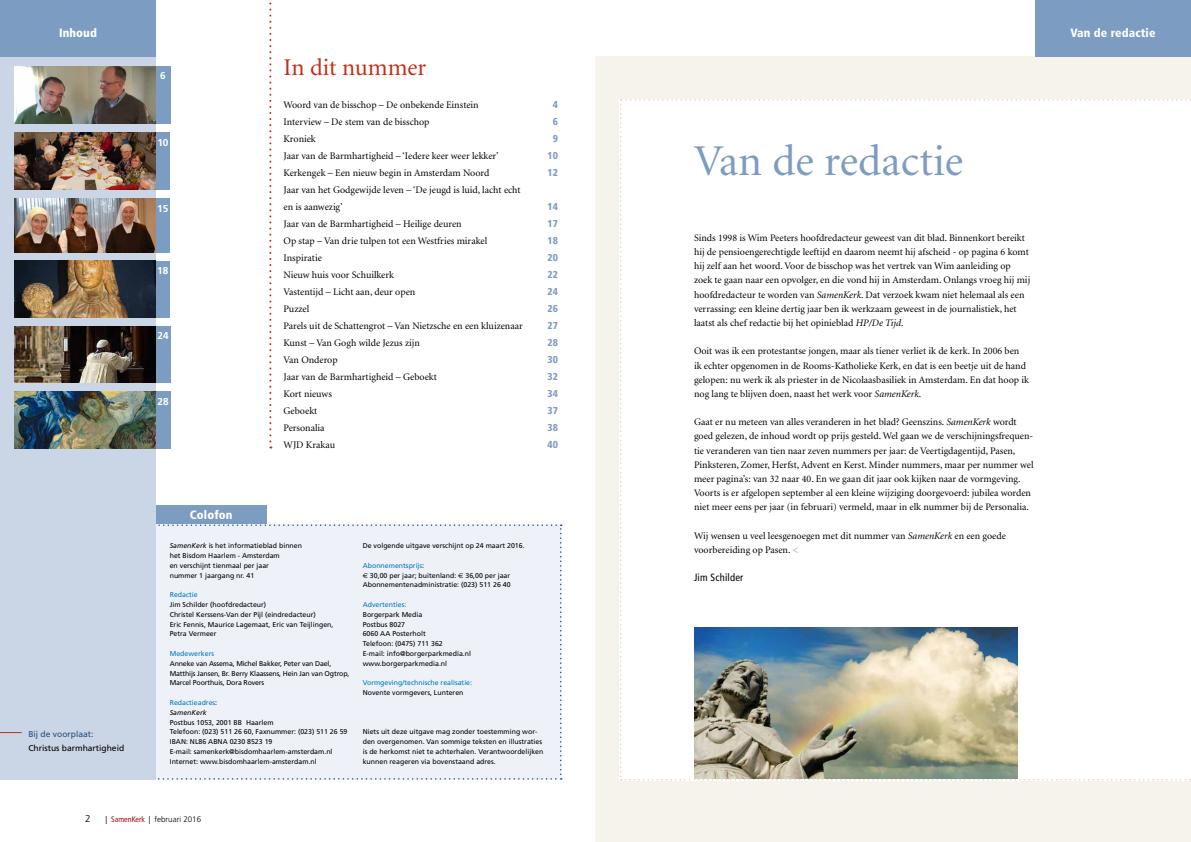
<style>
.page{position:relative;width:1191px;height:842px;background:#fff}
.page>*{position:absolute;margin:0;border:0;box-sizing:border-box;transform-origin:0 0}
.t1{font:44px "Minion";color:#7d9cc2}
.t2{font:24px "Minion";color:#c32e18}
.t3{font:900 condensed 12px "Frutiger";letter-spacing:.01em;color:#fff}
.t4{font:condensed 10.5px "Frutiger";letter-spacing:.02em;color:#000}
.t5{font:10px/14.2px "Minion";color:#000}
.t6{font:900 condensed 10px "Frutiger";color:#7d9cc2}
.t7{font:700 10px "Frutiger";color:#fff}
.t8{font:300 10px "Frutiger";color:#000}
.t9{font:8.5px "Frutiger";color:#000}
.t10{font:8.5px "Frutiger";color:#215080}
.t11{font:300 8px "Frutiger";color:#000}
.t12{font:7px/9.8px "Frutiger";color:#000}
.t13{font:7px/9.8px "Frutiger";letter-spacing:-.02em;color:#000}
.t14{font:7px/9.8px "Frutiger";color:#0079bb}
.s1{font-style:italic}
.s2{color:#000}
.s3{font-style:italic;color:#000}
.s4{color:#0079bb}
.s5{font-family:"Euro Sans"}
.s6{font-weight:400;font-stretch:condensed}
.s7{font-weight:400;font-stretch:condensed;color:#a0111c}
.s8{color:#7d9cc2}
</style>
<div class="page">
<div style="left:595px;top:57px;width:596px;height:785px;background:#f6f2ec"></div>
<div style="left:620px;top:99px;width:571px;height:681px;background:#fff"></div>
<div style="left:1035px;top:0;width:156px;height:57px;background:#7d9cc2"></div>
<img style="left:694px;top:628px;width:323px;height:151px">
<div style="left:156px;top:505px;width:111px;height:20px;background:#7d9cc2"></div>
<div style="left:156px;top:524px;width:406px;height:256px;background:#eef2f8"></div>
<div style="left:0;top:0;width:156px;height:57px;background:#7d9cc2"></div>
<div style="left:0;top:57px;width:156px;height:723px;background:#cad5e6"></div>
<img style="left:14px;top:132px;width:142px;height:58px">
<img style="left:14px;top:326px;width:142px;height:57px">
<img style="left:14px;top:261px;width:142px;height:56px">
<img style="left:14px;top:199px;width:142px;height:54px">
<img style="left:14px;top:66px;width:142px;height:57px">
<img style="left:14px;top:391px;width:142px;height:57px">
<div style="left:156px;top:66px;width:14px;height:57px;background:#7d9cc2"></div>
<div style="left:156px;top:132px;width:14px;height:58px;background:#7d9cc2"></div>
<div style="left:156px;top:198px;width:14px;height:55px;background:#7d9cc2"></div>
<div style="left:156px;top:261px;width:14px;height:56px;background:#7d9cc2"></div>
<div style="left:156px;top:326px;width:14px;height:57px;background:#7d9cc2"></div>
<div style="left:156px;top:391px;width:14px;height:57px;background:#7d9cc2"></div>
<svg style="left:269px;top:2px;width:2px;height:446px"></svg>
<svg style="left:0;top:732px;width:22px;height:1px"></svg>
<p class="t3" style="left:59px;top:26px;width:39px">Inhoud</p>
<p class="t10" style="left:28px;top:729px;width:67px">Bij de voorplaat:</p>
<p class="t9" style="left:28px;top:743px;width:97px">Christus barmhartigheid</p>
<p class="t7" style="left:160px;top:70px;width:7px">6</p>
<p class="t7" style="left:157px;top:136px;width:13px">10</p>
<p class="t7" style="left:157px;top:202px;width:13px">15</p>
<p class="t7" style="left:157px;top:264px;width:13px">18</p>
<p class="t7" style="left:157px;top:330px;width:13px">24</p>
<p class="t7" style="left:157px;top:395px;width:13px">28</p>
<h2 class="t2" style="left:283px;top:55px;width:144px">In dit nummer</h2>
<p class="t5" style="left:283px;top:98px;width:197px">Woord van de bisschop – De onbekende Einstein</p>
<p class="t6" style="left:553px;top:98px;width:7px">4</p>
<p class="t5" style="left:283px;top:115px;width:147px">Interview – De stem van de bisschop</p>
<p class="t6" style="left:553px;top:115px;width:7px">6</p>
<p class="t5" style="left:283px;top:132px;width:34px">Kroniek</p>
<p class="t6" style="left:553px;top:132px;width:7px">9</p>
<p class="t5" style="left:283px;top:149px;width:217px">Jaar van de Barmhartigheid – ‘Iedere keer weer lekker’</p>
<p class="t6" style="left:547px;top:149px;width:12px">10</p>
<p class="t5" style="left:283px;top:166px;width:207px">Kerkengek – Een nieuw begin in Amsterdam Noord</p>
<p class="t6" style="left:547px;top:166px;width:12px">12</p>
<p class="t5" style="left:283px;top:181px;width:239px;line-height:17px">Jaar van het Godgewijde leven – ‘De jeugd is luid, lacht echt en is aanwezig’</p>
<p class="t6" style="left:547px;top:200px;width:12px">14</p>
<p class="t5" style="left:283px;top:217px;width:180px">Jaar van de Barmhartigheid – Heilige deuren</p>
<p class="t6" style="left:547px;top:217px;width:12px">17</p>
<p class="t5" style="left:283px;top:234px;width:205px">Op stap – Van drie tulpen tot een Westfries mirakel</p>
<p class="t6" style="left:547px;top:234px;width:12px">18</p>
<p class="t5" style="left:283px;top:251px;width:40px">Inspiratie</p>
<p class="t6" style="left:547px;top:251px;width:12px">20</p>
<p class="t5" style="left:283px;top:268px;width:112px">Nieuw huis voor Schuilkerk</p>
<p class="t6" style="left:547px;top:268px;width:12px">22</p>
<p class="t5" style="left:283px;top:285px;width:133px">Vastentijd – Licht aan, deur open</p>
<p class="t6" style="left:547px;top:285px;width:12px">24</p>
<p class="t5" style="left:283px;top:302px;width:27px">Puzzel</p>
<p class="t6" style="left:547px;top:302px;width:12px">26</p>
<p class="t5" style="left:283px;top:319px;width:241px">Parels uit de Schattengrot – Van Nietzsche en een kluizenaar</p>
<p class="t6" style="left:547px;top:319px;width:12px">27</p>
<p class="t5" style="left:283px;top:336px;width:138px">Kunst – Van Gogh wilde Jezus zijn</p>
<p class="t6" style="left:547px;top:336px;width:12px">28</p>
<p class="t5" style="left:283px;top:353px;width:56px">Van Onderop</p>
<p class="t6" style="left:547px;top:353px;width:12px">30</p>
<p class="t5" style="left:283px;top:370px;width:155px">Jaar van de Barmhartigheid – Geboekt</p>
<p class="t6" style="left:547px;top:370px;width:12px">32</p>
<p class="t5" style="left:283px;top:387px;width:50px">Kort nieuws</p>
<p class="t6" style="left:547px;top:387px;width:12px">34</p>
<p class="t5" style="left:283px;top:404px;width:35px">Geboekt</p>
<p class="t6" style="left:547px;top:404px;width:12px">37</p>
<p class="t5" style="left:283px;top:421px;width:43px">Personalia</p>
<p class="t6" style="left:547px;top:421px;width:12px">38</p>
<p class="t5" style="left:283px;top:438px;width:53px">WJD Krakau</p>
<p class="t6" style="left:547px;top:438px;width:12px">40</p>
<p class="t3" style="left:190px;top:508px;width:44px">Colofon</p>
<p class="t12" style="left:170px;top:541px;width:134px"><span class="s1">SamenKerk</span> is het informatieblad binnen het Bisdom Haarlem - Amsterdam<br>en verschijnt tienmaal per jaar<br>nummer 1 jaargang nr. 41</p>
<p class="t14" style="left:170px;top:590px;width:30px">Redactie</p>
<p class="t12" style="left:170px;top:600px;width:165px">Jim Schilder (hoofdredacteur)<br>Christel Kerssens-Van der Pijl (eindredacteur)<br>Eric Fennis, Maurice Lagemaat, Eric van Teijlingen, Petra Vermeer</p>
<p class="t14" style="left:170px;top:649px;width:46px">Medewerkers</p>
<p class="t13" style="left:170px;top:658px;width:181px">Anneke van Assema, Michel Bakker, Peter van Dael,<br>Matthijs Jansen, Br. Berry Klaassens, Hein Jan van Ogtrop,<br>Marcel Poorthuis, Dora Rovers</p>
<p class="t14" style="left:170px;top:698px;width:49px">Redactieadres<span class="s2">:<br></span><span class="s3">SamenKerk</span></p>
<p class="t12" style="left:170px;top:717px;width:179px">Postbus 1053, 2001 BB Haarlem<br>Telefoon: (023) 511 26 60, Faxnummer: (023) 511 26 59<br>IBAN: NL86 ABNA 0230 8523 19<br>E-mail: samenkerk@bisdomhaarlem-amsterdam.nl Internet: www.bisdomhaarlem-amsterdam.nl</p>
<p class="t12" style="left:363px;top:541px;width:163px">De volgende uitgave verschijnt op 24 maart 2016.</p>
<p class="t12" style="left:363px;top:560px;width:149px"><span class="s4">Abonnementsprijs</span>:<br><span class="s5">€</span> 30,00 per jaar; buitenland: <span class="s5">€</span> 36,00 per jaar<br>Abonnementenadministratie: (023) 511 26 40</p>
<p class="t14" style="left:363px;top:600px;width:45px">Advertenties:</p>
<p class="t12" style="left:363px;top:609px;width:110px">Borgerpark Media<br>Postbus 8027<br>6060 AA Posterholt<br>Telefoon: (0475) 711 362<br>E-mail: info@borgerparkmedia.nl www.borgerparkmedia.nl</p>
<p class="t14" style="left:363px;top:678px;width:111px">Vormgeving/technische realisatie:</p>
<p class="t12" style="left:363px;top:688px;width:102px">Novente vormgevers, Lunteren</p>
<p class="t12" style="left:363px;top:727px;width:182px">Niets uit deze uitgave mag zonder toestemming wor&shy;den overgenomen. Van sommige teksten en illustraties is de herkomst niet te achterhalen. Verantwoordelijken kunnen reageren via bovenstaand adres.</p>
<p class="t8" style="left:85px;top:813px;width:7px">2</p>
<p class="t11" style="left:106px;top:815px;width:97px"><span class="s6">|</span> <span class="s7">SamenKerk</span> <span class="s6">|</span> februari 2016</p>
<p class="t3" style="left:1070px;top:26px;width:87px">Van de redactie</p>
<h1 class="t1" style="left:694px;top:139px;width:271px">Van de redactie</h1>
<p class="t5" style="left:694px;top:231px;width:338px">Sinds 1998 is Wim Peeters hoofdredacteur geweest van dit blad. Binnenkort bereikt hij de pensioengerechtigde leeftijd en daarom neemt hij afscheid - op pagina 6 komt hij zelf aan het woord. Voor de bisschop was het vertrek van Wim aanleiding op zoek te gaan naar een opvolger, en die vond hij in Amsterdam. Onlangs vroeg hij mij hoofdredacteur te worden van <span class="s1">SamenKerk</span>. Dat verzoek kwam niet helemaal als een verrassing: een kleine dertig jaar ben ik werkzaam geweest in de journalistiek, het laatst als chef redactie bij het opinieblad <span class="s1">HP/De Tijd</span>.</p>
<p class="t5" style="left:694px;top:344px;width:336px">Ooit was ik een protestantse jongen, maar als tiener verliet ik de kerk. In 2006 ben ik echter opgenomen in de Rooms-Katholieke Kerk, en dat is een beetje uit de hand gelopen: nu werk ik als priester in de Nicolaasbasiliek in Amsterdam. En dat hoop ik nog lang te blijven doen, naast het werk voor <span class="s1">SamenKerk</span>.</p>
<p class="t5" style="left:694px;top:415px;width:341px">Gaat er nu meteen van alles veranderen in het blad? Geenszins. <span class="s1">SamenKerk</span> wordt goed gelezen, de inhoud wordt op prijs gesteld. Wel gaan we de verschijningsfrequen&shy;tie veranderen van tien naar zeven nummers per jaar: de Veertigdagentijd, Pasen, Pinksteren, Zomer, Herfst, Advent en Kerst. Minder nummers, maar per nummer wel meer pagina’s: van 32 naar 40. En we gaan dit jaar ook kijken naar de vormgeving.<br>Voorts is er afgelopen september al een kleine wijziging doorgevoerd: jubilea worden niet meer eens per jaar (in februari) vermeld, maar in elk nummer bij de Personalia.</p>
<p class="t5" style="left:694px;top:529px;width:313px">Wij wensen u veel leesgenoegen met dit nummer van <span class="s1">SamenKerk</span> en een goede voorbereiding op Pasen. <span class="s8">&lt;</span></p>
<p class="t4" style="left:694px;top:571px;width:51px">Jim Schilder</p>
</div>
